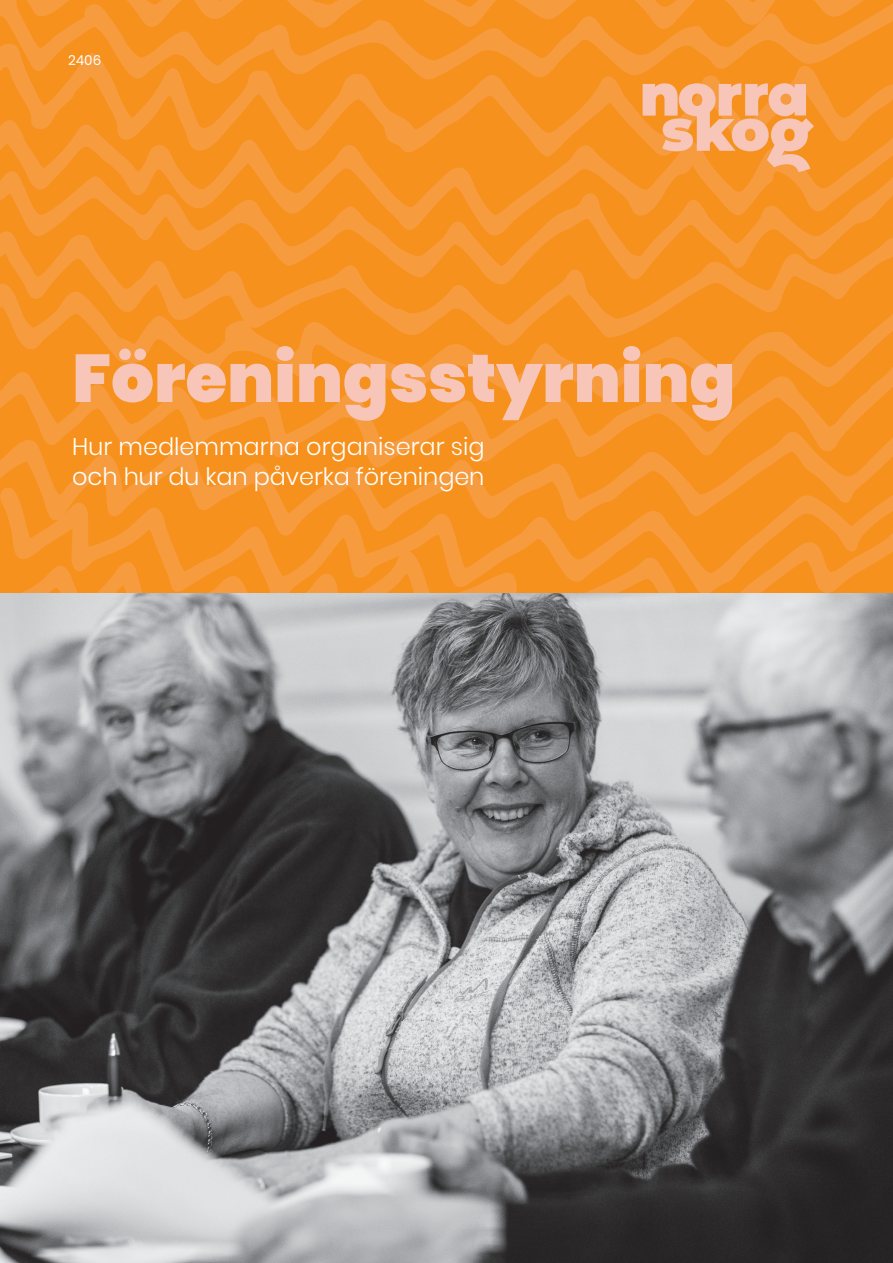
<style>
.page{position:relative;width:893px;height:1263px;background:#fff}
.page>*{position:absolute;margin:0;border:0;box-sizing:border-box;transform-origin:0 0}
.t1{font:900 67.5px "Poppins";color:#f8c6b9}
.t2{font:300 24px/30px "Poppins";color:#fff}
.t3{font:13.5px "Poppins";color:#fff}
</style>
<div class="page">
<svg style="left:0;top:0;width:893px;height:43px;background:#f69429"></svg>
<svg style="left:0;top:43px;width:893px;height:77px;background:#f6952a"></svg>
<svg style="left:0;top:120px;width:893px;height:111px;background:#f6952a"></svg>
<svg style="left:0;top:231px;width:893px;height:119px;background:#f69428"></svg>
<svg style="left:0;top:350px;width:893px;height:58px;background:#f69427"></svg>
<svg style="left:0;top:408px;width:893px;height:185px;background:#f6952a"></svg>
<img style="left:0;top:593px;width:893px;height:670px">
<svg style="left:643px;top:83px;width:171px;height:89px;background:#f6ae74"></svg>
<p class="t3" style="left:68px;top:53px;width:35px">2406</p>
<h1 class="t1" style="left:72px;top:339px;width:665px">Föreningsstyrning</h1>
<p class="t2" style="left:72px;top:431px;width:414px">Hur medlemmarna organiserar sig och hur du kan påverka föreningen</p>
</div>
